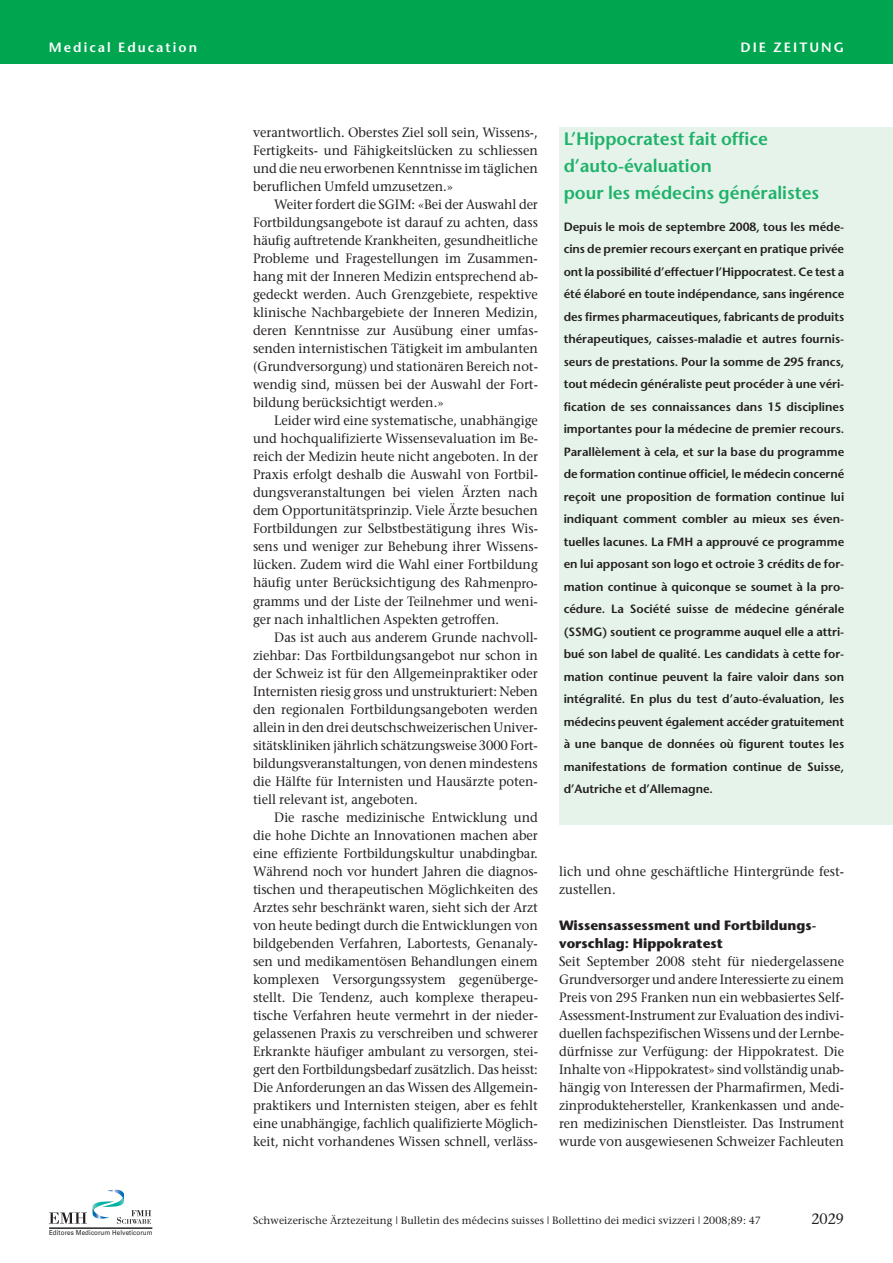
<style>
.page{position:relative;width:893px;height:1263px;background:#fff}
.page>*{position:absolute;margin:0;border:0;box-sizing:border-box;transform-origin:0 0}
.t1{font:600 18px/27px "Stone Sans";color:#1eb26a}
.t2{font:15px "Stone Serif";color:#231f20;scale:.95 1}
.t3{font:13.5px/18px "Stone Serif";color:#231f20;text-align:justify;scale:.95 1}
.t4{font:700 13.5px/18px "Stone Sans";color:#231f20}
.t5{font:600 13.5px "Stone Sans";letter-spacing:.15em;color:#fff}
.t6{font:600 12px/22.5px "Stone Sans";color:#231f20;text-align:justify}
.t7{font:10.5px "Stone Serif";letter-spacing:.01em;color:#231f20}
.t8{font:6.9px "Univers";letter-spacing:.015em;color:#231f20;scale:.9 1}
</style>
<div class="page">
<div style="left:0;top:0;width:893px;height:64px;background:#00a54f"></div>
<svg style="left:49px;top:1189px;width:102px;height:35px"></svg>
<hr style="left:49px;top:1228px;width:103px;height:1px;background:#231f20">
<div style="left:559px;top:128px;width:334px;height:697px;background:#e6f3ea"></div>
<p class="t5" style="left:49px;top:42px;width:150px">Medical Education</p>
<p class="t5" style="left:741px;top:42px;width:105px">DIE ZEITUNG</p>
<p class="t3" style="left:253px;top:125px;width:301px">verantwortlich. Oberstes Ziel soll sein, Wissens-, Fertigkeits- und Fähigkeitslücken zu schliessen und die neu erworbenen Kenntnisse im täglichen beruflichen Umfeld umzusetzen.»</p>
<p class="t3" style="left:253px;top:197px;width:301px;text-indent:21px">Weiter fordert die SGIM: «Bei der Auswahl der Fortbildungsangebote ist darauf zu achten, dass häufig auftretende Krankheiten, gesundheitliche Probleme und Fragestellungen im Zusammen&shy;hang mit der Inneren Medizin entsprechend ab&shy;gedeckt werden. Auch Grenzgebiete, respektive klinische Nachbargebiete der Inneren Medizin, deren Kenntnisse zur Ausübung einer umfas - senden internistischen Tätigkeit im ambulanten (Grundversorgung) und stationären Bereich not&shy;wendig sind, müssen bei der Auswahl der Fort&shy;bildung berücksichtigt werden.»</p>
<p class="t3" style="left:253px;top:413px;width:301px;text-indent:21px">Leider wird eine systematische, unabhängige und hochqualifizierte Wissensevaluation im Be&shy;reich der Medizin heute nicht angeboten. In der Praxis erfolgt deshalb die Auswahl von Fortbil&shy;dungsveranstaltungen bei vielen Ärzten nach dem Opportunitätsprinzip. Viele Ärzte besuchen Fortbildungen zur Selbstbestätigung ihres Wis&shy;sens und weniger zur Behebung ihrer Wissens - lücken. Zudem wird die Wahl einer Fortbildung häufig unter Berücksichtigung des Rah menpro&shy;gramms und der Liste der Teilnehmer und weni&shy;ger nach inhaltlichen Aspekten getroffen.</p>
<p class="t3" style="left:253px;top:629px;width:301px;text-indent:21px">Das ist auch aus anderem Grunde nachvoll&shy;ziehbar: Das Fortbildungsangebot nur schon in der Schweiz ist für den Allgemeinpraktiker oder Internisten riesig gross und unstrukturiert: Neben den regionalen Fortbildungsangeboten werden allein in den drei deutschschweizerischen Univer - sitätskliniken jährlich schätzungsweise 3000 Fort&shy;bildungsveranstaltungen, von denen mindestens die Hälfte für Internisten und Hausärzte poten&shy;tiell relevant ist, angeboten.</p>
<p class="t3" style="left:253px;top:809px;width:301px;text-indent:21px">Die rasche medizinische Entwicklung und die hohe Dichte an Innovationen machen aber eine effiziente Fortbildungskultur unabdingbar.<br>Während noch vor hundert Jahren die diagnos - tischen und therapeutischen Möglichkeiten des Arztes sehr beschränkt waren, sieht sich der Arzt von heute bedingt durch die Entwicklungen von bild gebenden Verfahren, Labortests, Genanaly&shy;sen und medikamentösen Behandlungen einem kom plexen Versorgungssystem gegenüberge&shy;stellt. Die Tendenz, auch komplexe therapeu - tische Ver fahren heute vermehrt in der nieder - gelassenen Praxis zu verschreiben und schwerer Erkrankte häufiger ambulant zu versorgen, stei&shy;gert den Fortbildungsbedarf zusätzlich. Das heisst:<br>Die Anforderungen an das Wissen des Allgemein - praktikers und Internisten steigen, aber es fehlt eine unabhängige, fachlich qualifizierte Möglich - keit, nicht vorhandenes Wissen schnell, verläss-</p>
<h1 class="t1" style="left:564px;top:127px;width:257px">L’Hippocratest fait office d’auto-évaluation<br>pour les médecins généralistes</h1>
<p class="t6" style="left:564px;top:217px;width:282px">Depuis le mois de septembre 2008, tous les méde&shy;cins de premier recours exerçant en pratique privée ont la possibilité d’effectuer l’Hippocratest. Ce test a été élaboré en toute indépendance, sans ingérence des firmes pharmaceutiques, fabricants de produits thérapeutiques, caisses-maladie et autres fournis&shy;seurs de prestations. Pour la somme de 295 francs, tout médecin généraliste peut procéder à une véri&shy;fication de ses connaissances dans 15 disciplines importantes pour la médecine de premier recours.<br>Parallèlement à cela, et sur la base du programme de formation continue officiel, le médecin concerné reçoit une proposition de formation continue lui indiquant comment combler au mieux ses éven&shy;tuelles lacunes. La FMH a approuvé ce programme en lui apposant son logo et octroie 3 crédits de for&shy;mation continue à quiconque se soumet à la pro - cédure. La Société suisse de médecine générale (SSMG) soutient ce programme auquel elle a attri&shy;bué son label de qualité. Les candidats à cette for&shy;mation continue peuvent la faire valoir dans son intégralité. En plus du test d’auto-évaluation, les médecins peuvent également accéder gratuitement à une banque de données où figurent toutes les manifestations de formation continue de Suisse, d’Autriche et d’Allemagne.</p>
<p class="t3" style="left:559px;top:863px;width:301px">lich und ohne geschäftliche Hintergründe fest&shy;zustellen.</p>
<p class="t4" style="left:559px;top:917px;width:259px">Wissensassessment und Fortbildungs - vorschlag: Hippokratest</p>
<p class="t3" style="left:559px;top:953px;width:301px">Seit September 2008 steht für niedergelassene Grundversorger und andere Interessierte zu einem Preis von 295 Franken nun ein webbasiertes Self-Assessment-Instrument zur Evaluation des indivi - duellen fachspezifischen Wissens und der Lernbe - dürfnisse zur Verfügung: der Hippokratest. Die Inhalte von «Hippokratest» sind vollständig unab - hängig von Interessen der Pharmafirmen, Medi&shy;zinproduktehersteller, Krankenkassen und ande - ren medizinischen Dienstleister. Das Instrument wurde von ausgewiesenen Schweizer Fachleuten</p>
<p class="t8" style="left:49px;top:1229px;width:117px">Editores Medicorum Helveticorum</p>
<p class="t7" style="left:253px;top:1216px;width:509px">Schweizerische Ärztezeitung | Bulletin des médecins suisses | Bollettino dei medici svizzeri | 2008;89: 47</p>
<p class="t2" style="left:811px;top:1213px;width:36px">2029</p>
</div>
